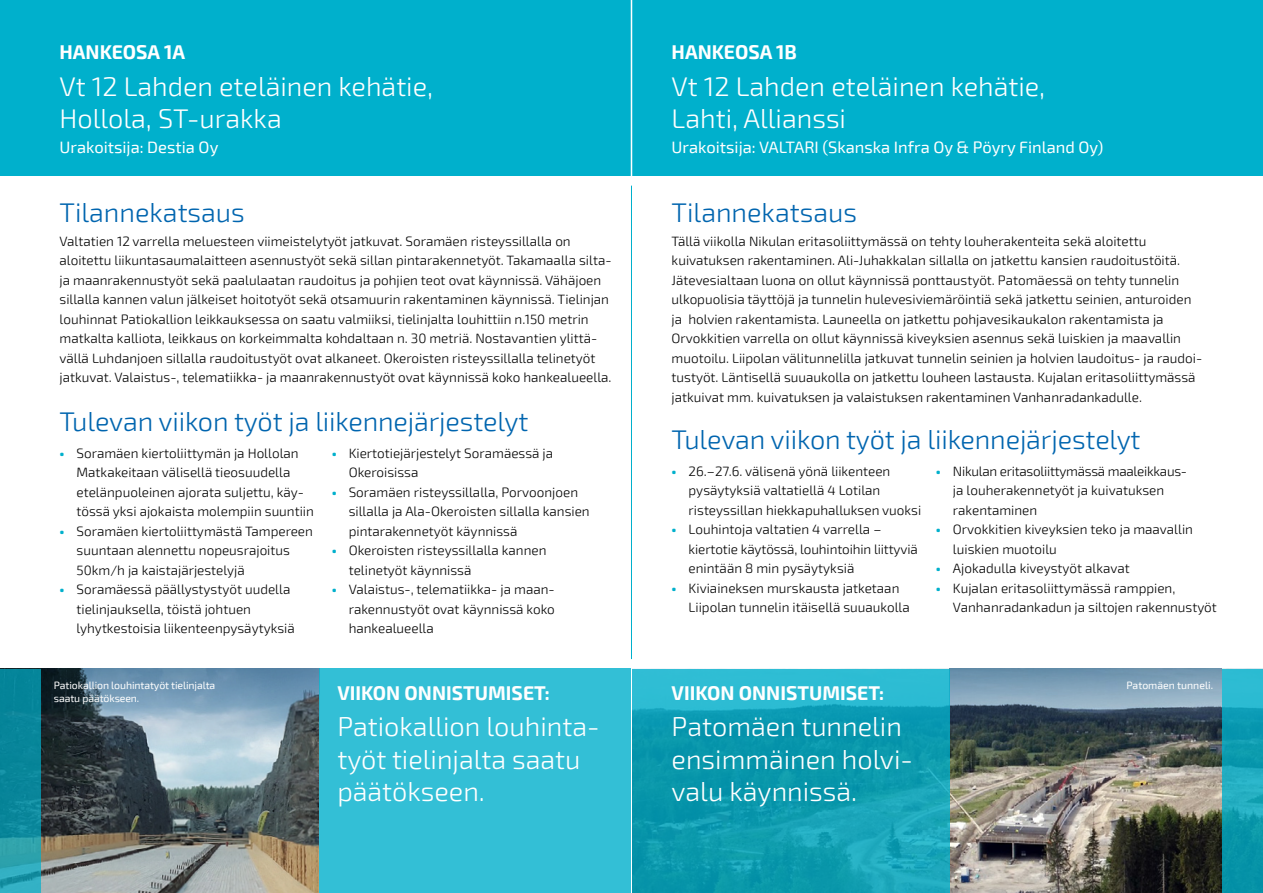
<style>
.page{position:relative;width:1263px;height:893px;background:#fff}
.page>*{position:absolute;margin:0;border:0;box-sizing:border-box;transform-origin:0 0}
.t1{font:300 27px/32.4px "Exo 2";color:#fff}
.t2{font:300 27px "Exo 2";letter-spacing:-.005em;color:#0065af}
.t3{font:700 19.5px "Exo 2";color:#fff}
.t4{font:16.5px "Exo 2";color:#fff}
.t5{font:300 13.5px/19.5px "Exo 2";color:#000}
.t6{font:10.5px/12.6px "Exo 2";letter-spacing:-.01em;color:#fff}
.s1{font-weight:800;color:#00b0cc}
</style>
<div class="page">
<div style="left:0;top:0;width:1263px;height:175px;background:#00b0cc"></div>
<img style="left:949px;top:757px;width:273px;height:136px">
<img style="left:41px;top:762px;width:278px;height:131px">
<svg style="left:41px;top:669px;width:279px;height:93px;background:#6a8394"></svg>
<svg style="left:949px;top:669px;width:273px;height:88px;background:#576e7b"></svg>
<svg style="left:0;top:669px;width:41px;height:224px;background:#118da0"></svg>
<svg style="left:1222px;top:669px;width:41px;height:224px;background:#14a2b7"></svg>
<hr style="left:631px;top:0;width:1px;height:186px;background:#fff">
<hr style="left:631px;top:186px;width:1px;height:473px;background:#00b0cc">
<div style="left:320px;top:669px;width:311px;height:224px;background:#33bfd6"></div>
<svg style="left:632px;top:669px;width:317px;height:224px;background:#13a1b6"></svg>
<h2 class="t3" style="left:60px;top:41px;width:127px">HANKEOSA 1A</h2>
<h1 class="t1" style="left:60px;top:70px;width:375px">Vt 12 Lahden eteläinen kehätie,<br>Hollola, ST-urakka</h1>
<p class="t4" style="left:60px;top:138px;width:160px">Urakoitsija: Destia Oy</p>
<h1 class="t2" style="left:60px;top:197px;width:187px">Tilannekatsaus</h1>
<p class="t5" style="left:60px;top:231px;width:553px">Valtatien 12 varrella meluesteen viimeistelytyöt jatkuvat. Soramäen risteyssillalla on aloitettu liikuntasaumalaitteen asennustyöt sekä sillan pintarakennetyöt. Takamaalla silta&shy;ja maanrakennustyöt sekä paalulaatan raudoitus ja pohjien teot ovat käynnissä. Vähäjoen sillalla kannen valun jälkeiset hoitotyöt sekä otsamuurin rakentaminen käynnissä. Tielinjan louhinnat Patiokallion leikkauksessa on saatu valmiiksi, tielinjalta louhittiin n.150 metrin matkalta kalliota, leikkaus on korkeimmalta kohdaltaan n. 30 metriä. Nostavantien ylittä&shy;vällä Luhdanjoen sillalla raudoitustyöt ovat alkaneet. Okeroisten risteyssillalla telinetyöt jatkuvat. Valaistus-, telematiikka- ja maanrakennustyöt ovat käynnissä koko hankealueella.</p>
<h1 class="t2" style="left:60px;top:406px;width:470px">Tulevan viikon työt ja liikennejärjestelyt</h1>
<p class="t5" style="left:77px;top:444px;width:239px;text-indent:-17px"><span class="s1">•</span> Soramäen kiertoliittymän ja Hollolan Matkakeitaan välisellä tieosuudella etelänpuoleinen ajorata suljettu, käy&shy;tössä yksi ajokaista molempiin suuntiin</p>
<p class="t5" style="left:77px;top:522px;width:238px;text-indent:-17px"><span class="s1">•</span> Soramäen kiertoliittymästä Tampereen suuntaan alennettu nopeusrajoitus<br>50km/h ja kaistajärjestelyjä</p>
<p class="t5" style="left:77px;top:580px;width:220px;text-indent:-17px"><span class="s1">•</span> Soramäessä päällystystyöt uudella tielinjauksella, töistä johtuen lyhytkestoisia liikenteenpysäytyksiä</p>
<p class="t6" style="left:54px;top:679px;width:163px">Patiokallion louhintatyöt tielinjalta saatu päätökseen.</p>
<p class="t5" style="left:349px;top:444px;width:206px;text-indent:-17px"><span class="s1">•</span> Kiertotiejärjestelyt Soramäessä ja<br>Okeroisissa</p>
<p class="t5" style="left:349px;top:483px;width:243px;text-indent:-17px"><span class="s1">•</span> Soramäen risteyssillalla, Porvoonjoen sillalla ja Ala-Okeroisten sillalla kansien pintarakennetyöt käynnissä</p>
<p class="t5" style="left:349px;top:541px;width:199px;text-indent:-17px"><span class="s1">•</span> Okeroisten risteyssillalla kannen telinetyöt käynnissä</p>
<p class="t5" style="left:349px;top:580px;width:208px;text-indent:-17px"><span class="s1">•</span> Valaistus-, telematiikka- ja maan&shy;rakennustyöt ovat käynnissä koko hankealueella</p>
<h2 class="t3" style="left:337px;top:681px;width:214px">VIIKON ONNISTUMISET:</h2>
<h1 class="t1" style="left:337px;top:711px;width:260px">Patiokallion louhinta&shy;työt tielinjalta saatu päätökseen.</h1>
<h2 class="t3" style="left:672px;top:41px;width:127px">HANKEOSA 1B</h2>
<h1 class="t1" style="left:672px;top:70px;width:375px">Vt 12 Lahden eteläinen kehätie,<br>Lahti, Allianssi</h1>
<p class="t4" style="left:672px;top:138px;width:433px">Urakoitsija: VALTARI (Skanska Infra Oy &amp; Pöyry Finland Oy)</p>
<h1 class="t2" style="left:672px;top:197px;width:187px">Tilannekatsaus</h1>
<p class="t5" style="left:672px;top:231px;width:530px">Tällä viikolla Nikulan eritasoliittymässä on tehty louherakenteita sekä aloitettu kuivatuksen rakentaminen. Ali-Juhakkalan sillalla on jatkettu kansien raudoitustöitä.<br>Jätevesialtaan luona on ollut käynnissä ponttaustyöt. Patomäessä on tehty tunnelin ulkopuolisia täyttöjä ja tunnelin hulevesiviemäröintiä sekä jatkettu seinien, anturoiden ja holvien rakentamista. Launeella on jatkettu pohjavesikaukalon rakentamista ja Orvokkitien varrella on ollut käynnissä kiveyksien asennus sekä luiskien ja maavallin muotoilu. Liipolan välitunnelilla jatkuvat tunnelin seinien ja holvien laudoitus- ja raudoi&shy;tustyöt. Läntisellä suuaukolla on jatkettu louheen lastausta. Kujalan eritasoliittymässä jatkuivat mm. kuivatuksen ja valaistuksen rakentaminen Vanhanradankadulle.</p>
<h1 class="t2" style="left:672px;top:424px;width:470px">Tulevan viikon työt ja liikennejärjestelyt</h1>
<p class="t5" style="left:953px;top:462px;width:236px;text-indent:-17px"><span class="s1">•</span> Nikulan eritasoliittymässä maaleikkaus&shy;ja louherakennetyöt ja kuivatuksen rakentaminen</p>
<p class="t5" style="left:953px;top:520px;width:242px;text-indent:-17px"><span class="s1">•</span> Orvokkitien kiveyksien teko ja maavallin luiskien muotoilu</p>
<p class="t5" style="left:936px;top:559px;width:195px"><span class="s1">•</span> Ajokadulla kiveystyöt alkavat</p>
<p class="t5" style="left:953px;top:579px;width:265px;text-indent:-17px"><span class="s1">•</span> Kujalan eritasoliittymässä ramppien,<br>Vanhanradankadun ja siltojen rakennustyöt</p>
<p class="t5" style="left:689px;top:462px;width:234px;text-indent:-17px"><span class="s1">•</span> 26.–27.6. välisenä yönä liikenteen pysäytyksiä valtatiellä 4 Lotilan risteyssillan hiekkapuhalluksen vuoksi</p>
<p class="t5" style="left:689px;top:520px;width:231px;text-indent:-17px"><span class="s1">•</span> Louhintoja valtatien 4 varrella – kiertotie käytössä, louhintoihin liittyviä enintään 8 min pysäytyksiä</p>
<p class="t5" style="left:689px;top:579px;width:223px;text-indent:-17px"><span class="s1">•</span> Kiviaineksen murskausta jatketaan<br>Liipolan tunnelin itäisellä suuaukolla</p>
<h2 class="t3" style="left:672px;top:681px;width:214px">VIIKON ONNISTUMISET:</h2>
<h1 class="t1" style="left:672px;top:711px;width:239px">Patomäen tunnelin ensimmäinen holvi&shy;valu käynnissä.</h1>
<p class="t6" style="left:1126px;top:679px;width:88px">Patomäen tunneli.</p>
</div>
